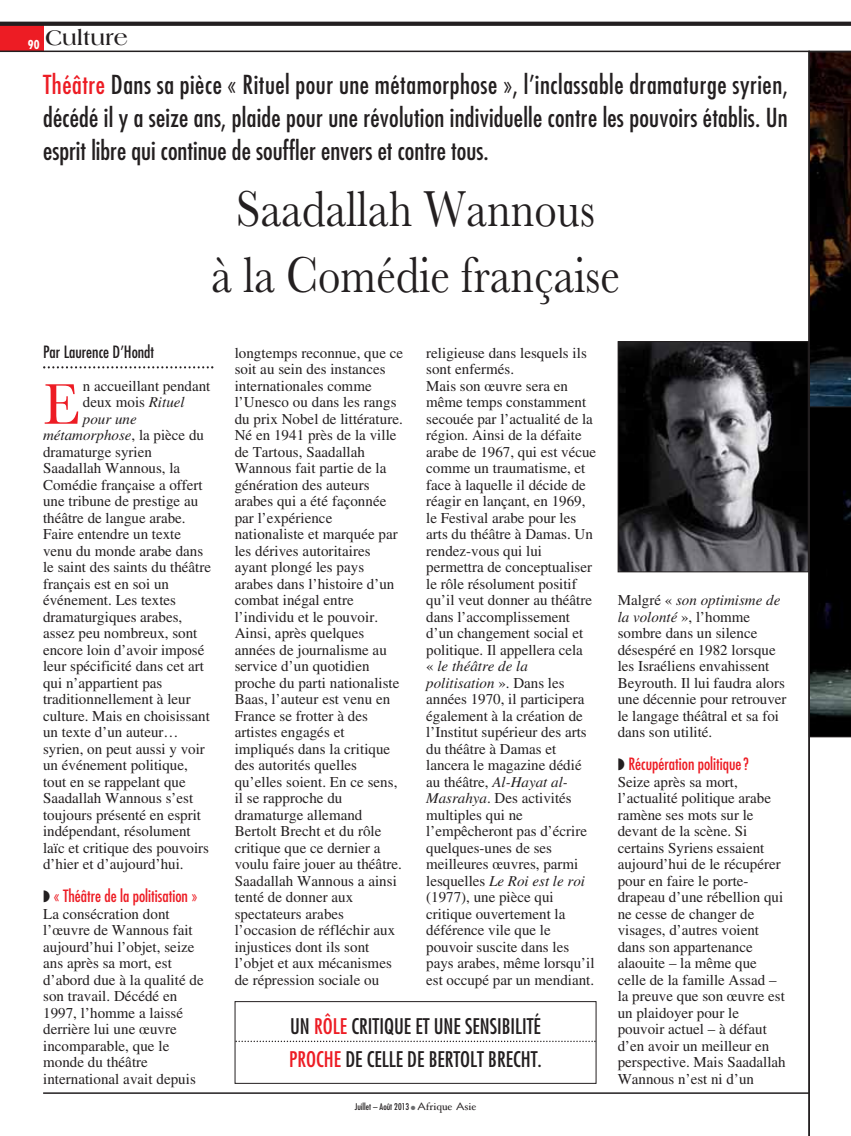
<style>
.page{position:relative;width:851px;height:1136px;background:#fff}
.page>*{position:absolute;margin:0;border:0;box-sizing:border-box;transform-origin:0 0}
.t1{font:59.55px "Baskerville";color:#ed1c24}
.t2{font:52.5px/66px "Baskerville";color:#231f20;text-align:center;scale:.85 1}
.t3{font:condensed 25.5px/33px "Futura";color:#231f20;text-align:justify}
.t4{font:700 22.5px "Americana";color:#231f20}
.t5{font:condensed 21px/33px "Futura";color:#231f20}
.t6{font:condensed 16.5px "Futura";color:#ed1c24}
.t7{font:condensed 16.5px "Futura";color:#231f20}
.t8{font:15px/16.5px "Times";color:#231f20}
.t9{font:italic 15px "Times";color:#231f20}
.t10{font:condensed 9px "Futura";color:#231f20}
.s1{color:#ed1c24}
.s2{font-style:italic}
.s3{font-style:normal}
.s4{color:#231f20}
.s5{color:#6d6e70}
.s6{font-family:"Lithos";font-stretch:normal;font-size:10.5px}
.s7{font-family:"Hoefler Text";font-stretch:normal;font-size:10.5px}
</style>
<div class="page">
<img style="left:619px;top:343px;width:187px;height:227px">
<div style="left:617px;top:341px;width:191px;height:231px;border:1px solid #231f20"></div>
<div style="left:0;top:22px;width:43px;height:30px;background:#ed1c24"></div>
<hr style="left:43px;top:1092px;width:765px;height:2px;background:#231f20">
<div style="left:234px;top:1001px;width:362px;height:83px;border:1px solid #231f20"></div>
<svg style="left:235px;top:1041px;width:360px;height:1px"></svg>
<svg style="left:43px;top:366px;width:170px;height:2px"></svg>
<svg style="left:0;top:22px;width:850px;height:4px;background:#292526"></svg>
<svg style="left:809px;top:52px;width:41px;height:685px;background:#100e0d"></svg>
<hr style="left:0;top:51px;width:850px;height:1px;background:#231f20">
<hr style="left:808px;top:51px;width:1px;height:1085px;background:#231f20">
<h3 class="t4" style="left:28px;top:28px;width:101px"><sub>90</sub> Culture</h3>
<p class="t3" style="left:43px;top:70px;width:746px"><span class="s1">Théâtre</span> Dans sa pièce « Rituel pour une métamorphose », l’inclassable dramaturge syrien, décédé il y a seize ans, plaide pour une révolution individuelle contre les pouvoirs établis. Un esprit libre qui continue de souffler envers et contre tous.</p>
<h2 class="t2" style="left:211px;top:182px;width:482px">Saadallah Wannous<br>à la Comédie française</h2>
<p class="t7" style="left:43px;top:344px;width:112px">Par Laurence D’Hondt</p>
<h1 class="t1" style="left:43px;top:384px;width:39px">E</h1>
<p class="t8" style="left:83px;top:379px;width:129px">n accueillant pendant</p>
<p class="t8" style="left:83px;top:396px;width:103px">deux mois <span class="s2">Rituel</span></p>
<p class="t9" style="left:83px;top:412px;width:55px">pour une</p>
<p class="t9" style="left:43px;top:429px;width:162px">métamorphose<span class="s3">, la pièce du</span></p>
<p class="t8" style="left:43px;top:445px;width:110px">dramaturge syrien</p>
<p class="t8" style="left:43px;top:462px;width:139px">Saadallah Wannous, la</p>
<p class="t8" style="left:43px;top:478px;width:161px">Comédie française a offert</p>
<p class="t8" style="left:43px;top:495px;width:156px">une tribune de prestige au</p>
<p class="t8" style="left:43px;top:511px;width:144px">théâtre de langue arabe.</p>
<p class="t8" style="left:43px;top:528px;width:139px">Faire entendre un texte</p>
<p class="t8" style="left:43px;top:544px;width:161px">venu du monde arabe dans</p>
<p class="t8" style="left:43px;top:561px;width:169px">le saint des saints du théâtre</p>
<p class="t8" style="left:43px;top:577px;width:127px">français est en soi un</p>
<p class="t8" style="left:43px;top:594px;width:134px">événement. Les textes</p>
<p class="t8" style="left:43px;top:610px;width:141px">dramaturgiques arabes,</p>
<p class="t8" style="left:43px;top:627px;width:156px">assez peu nombreux, sont</p>
<p class="t8" style="left:43px;top:643px;width:163px">encore loin d’avoir imposé</p>
<p class="t8" style="left:43px;top:660px;width:162px">leur spécificité dans cet art</p>
<p class="t8" style="left:43px;top:676px;width:121px">qui n’appartient pas</p>
<p class="t8" style="left:43px;top:693px;width:149px">traditionnellement à leur</p>
<p class="t8" style="left:43px;top:709px;width:168px">culture. Mais en choisissant</p>
<p class="t8" style="left:43px;top:726px;width:137px">un texte d’un auteur…</p>
<p class="t8" style="left:43px;top:742px;width:163px">syrien, on peut aussi y voir</p>
<p class="t8" style="left:43px;top:759px;width:146px">un événement politique,</p>
<p class="t8" style="left:43px;top:775px;width:144px">tout en se rappelant que</p>
<p class="t8" style="left:43px;top:792px;width:151px">Saadallah Wannous s’est</p>
<p class="t8" style="left:43px;top:808px;width:159px">toujours présenté en esprit</p>
<p class="t8" style="left:43px;top:825px;width:149px">indépendant, résolument</p>
<p class="t8" style="left:43px;top:841px;width:167px">laïc et critique des pouvoirs</p>
<p class="t8" style="left:43px;top:858px;width:142px">d’hier et d’aujourd’hui.</p>
<p class="t6" style="left:43px;top:889px;width:155px"><span class="s4">◗</span> « Théâtre de la politisation »</p>
<p class="t8" style="left:43px;top:907px;width:162px">La consécration dont l’œuvre de Wannous fait aujourd’hui l’objet, seize ans après sa mort, est d’abord due à la qualité de son travail. Décédé en<br>1997, l’homme a laissé derrière lui une œuvre incomparable, que le monde du théâtre international avait depuis</p>
<p class="t8" style="left:234px;top:346px;width:170px">longtemps reconnue, que ce soit au sein des instances internationales comme l’Unesco ou dans les rangs du prix Nobel de littérature.<br>Né en 1941 près de la ville de Tartous, Saadallah<br>Wannous fait partie de la génération des auteurs arabes qui a été façonnée par l’expérience nationaliste et marquée par les dérives autoritaires ayant plongé les pays arabes dans l’histoire d’un combat inégal entre l’individu et le pouvoir.<br>Ainsi, après quelques années de journalisme au service d’un quotidien proche du parti nationaliste<br>Baas, l’auteur est venu en<br>France se frotter à des artistes engagés et impliqués dans la critique des autorités quelles qu’elles soient. En ce sens, il se rapproche du dramaturge allemand<br>Bertolt Brecht et du rôle critique que ce dernier a voulu faire jouer au théâtre.<br>Saadallah Wannous a ainsi tenté de donner aux spectateurs arabes l’occasion de réfléchir aux injustices dont ils sont l’objet et aux mécanismes de répression sociale ou</p>
<p class="t8" style="left:426px;top:346px;width:171px">religieuse dans lesquels ils sont enfermés.<br>Mais son œuvre sera en même temps constamment secouée par l’actualité de la région. Ainsi de la défaite arabe de 1967, qui est vécue comme un traumatisme, et face à laquelle il décide de réagir en lançant, en 1969, le Festival arabe pour les arts du théâtre à Damas. Un rendez-vous qui lui permettra de conceptualiser le rôle résolument positif qu’il veut donner au théâtre dans l’accomplissement d’un changement social et politique. Il appellera cela<br>« <span class="s2">le théâtre de la politisation</span> ». Dans les années 1970, il participera également à la création de l’Institut supérieur des arts du théâtre à Damas et lancera le magazine dédié au théâtre, <span class="s2">Al-Hayat al-<br>Masrahya</span>. Des activités multiples qui ne l’empêcheront pas d’écrire quelques-unes de ses meilleures œuvres, parmi lesquelles <span class="s2">Le Roi est le roi </span>(1977), une pièce qui critique ouvertement la déférence vile que le pouvoir suscite dans les pays arabes, même lorsqu’il est occupé par un mendiant.</p>
<h3 class="t5" style="left:289px;top:1012px;width:254px">UN <span class="s1">RÔLE</span> CRITIQUE ET UNE SENSIBILITÉ<br><span class="s1">PROCHE</span> DE CELLE DE BERTOLT BRECHT.</h3>
<p class="t10" style="left:354px;top:1103px;width:123px">Juillet – Août 2013 <span class="s5">●</span> <span class="s6">A</span><span class="s7">frique</span> <span class="s6">A</span><span class="s7">sie</span></p>
<p class="t8" style="left:617px;top:594px;width:170px">Malgré « <span class="s2">son optimisme de la volonté</span> », l’homme sombre dans un silence désespéré en 1982 lorsque les Israéliens envahissent<br>Beyrouth. Il lui faudra alors une décennie pour retrouver le langage théâtral et sa foi dans son utilité.</p>
<p class="t6" style="left:617px;top:757px;width:133px"><span class="s4">◗</span> Récupération politique?</p>
<p class="t8" style="left:617px;top:775px;width:169px">Seize après sa mort, l’actualité politique arabe ramène ses mots sur le devant de la scène. Si certains Syriens essaient aujourd’hui de le récupérer pour en faire le porte&shy;drapeau d’une rébellion qui ne cesse de changer de visages, d’autres voient dans son appartenance alaouite – la même que celle de la famille Assad – la preuve que son œuvre est un plaidoyer pour le pouvoir actuel – à défaut d’en avoir un meilleur en perspective. Mais Saadallah<br>Wannous n’est ni d’un</p>
</div>
